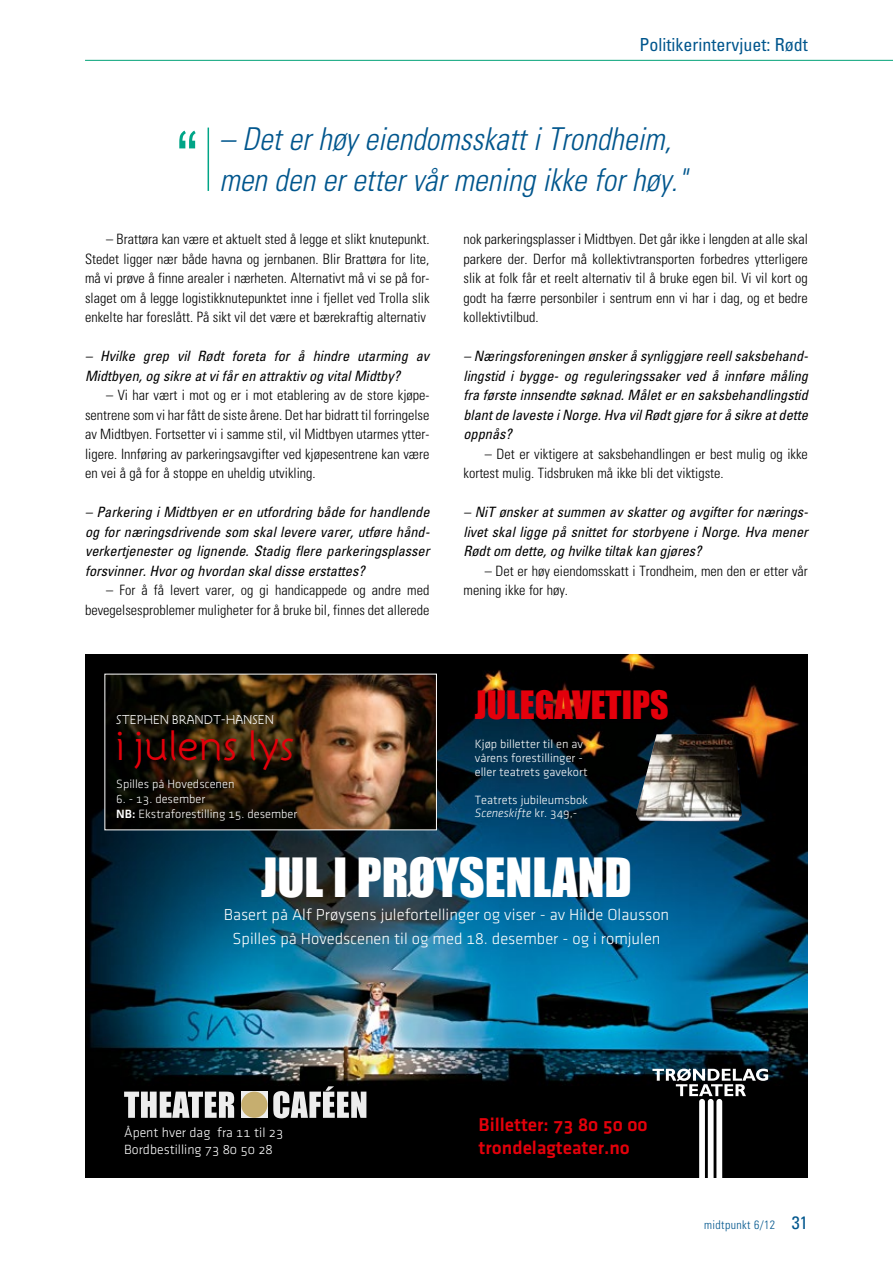
<style>
.page{position:relative;width:893px;height:1263px;background:#fff}
.page>*{position:absolute;margin:0;border:0;box-sizing:border-box;transform-origin:0 0}
.t1{font:49.65px "Impact";color:#fff}
.t2{font:41.4px "Atelier Sans ITC Std";color:#e3000b}
.t3{font:35.85px "Impact";color:#e3000b}
.t4{font:italic 300 condensed 31.5px/40.5px "Univers LT Std";color:#00568d}
.t5{font:19.35px/23.1px "Klavika Medium OSTF";color:#e3000b}
.t6{font:condensed 18px "Univers LT Std";color:#00568d}
.t7{font:16.5px/23.4px "Klavika Light OSTF";color:#fff;text-align:center}
.t8{font:300 condensed 14.25px/19.5px "Univers LT Std";color:#000;text-align:justify}
.t9{font:italic condensed 14.25px/19.5px "Univers LT Std";color:#000;text-align:justify}
.t10{font:13.8px/16.5px "Klavika Light OSTF";color:#fff}
.t11{font:12.45px/13.8px "Klavika Light OSTF";color:#fff}
.t12{font:12.45px "Atelier Sans ITC Std";color:#fff}
.t13{font:italic 300 12.45px "Klavika";color:#fff}
.t14{font:300 condensed 12px "Univers LT Std";letter-spacing:.03em;color:#00568d}
.s1{font-family:"Klavika Medium OSTF"}
.s2{font-family:"Klavika Light OSTF";font-weight:400;font-style:normal}
.s3{font-weight:400;font-size:18px}
</style>
<div class="page">
<img style="left:85px;top:654px;width:723px;height:524px">
<svg style="left:652px;top:1068px;width:116px;height:110px"></svg>
<img style="left:107px;top:676px;width:328px;height:152px">
<img style="left:636px;top:734px;width:106px;height:87px">
<div style="left:241px;top:1091px;width:26px;height:27px;background:#ededed"></div>
<div style="left:241px;top:1091px;width:26px;height:27px;background:#c6ae6f;border-radius:50%"></div>
<svg style="left:124px;top:1091px;width:110px;height:27px;background:#9e9e9e"></svg>
<svg style="left:273px;top:1086px;width:93px;height:32px;background:#8a8a8a"></svg>
<svg style="left:179px;top:131px;width:17px;height:17px"></svg>
<hr style="left:208px;top:128px;width:1px;height:63px;background:#00a587">
<hr style="left:85px;top:60px;width:807px;height:1px;background:#00a177">
<p class="t6" style="left:640px;top:33px;width:170px">Politikerintervjuet: Rødt</p>
<h3 class="t4" style="left:219px;top:119px;width:469px">– Det er høy eiendomsskatt i Trondheim, men den er etter vår mening ikke for høy."</h3>
<p class="t8" style="left:85px;top:229px;width:346px;text-indent:21px">– Brattøra kan være et aktuelt sted å legge et slikt knutepunkt.<br>Stedet ligger nær både havna og jernbanen. Blir Brattøra for lite, må vi prøve å finne arealer i nærheten. Alternativt må vi se på for&shy;slaget om å legge logistikknutepunktet inne i fjellet ved Trolla slik enkelte har foreslått. På sikt vil det være et bærekraftig alternativ</p>
<p class="t9" style="left:85px;top:346px;width:346px">– Hvilke grep vil Rødt foreta for å hindre utarming av<br>Midtbyen, og sikre at vi får en attraktiv og vital Midtby?</p>
<p class="t8" style="left:85px;top:385px;width:346px;text-indent:21px">– Vi har vært i mot og er i mot etablering av de store kjøpe&shy;sentrene som vi har fått de siste årene. Det har bidratt til forringelse av Midtbyen. Fortsetter vi i samme stil, vil Midtbyen utarmes ytter&shy;ligere. Innføring av parkeringsavgifter ved kjøpesentrene kan være en vei å gå for å stoppe en uheldig utvikling.</p>
<p class="t9" style="left:85px;top:502px;width:346px">– Parkering i Midtbyen er en utfordring både for handlende og for næringsdrivende som skal levere varer, utføre hånd&shy;verkertjenester og lignende. Stadig flere parkeringsplasser forsvinner. Hvor og hvordan skal disse erstattes?</p>
<p class="t8" style="left:85px;top:580px;width:346px;text-align:right">– For å få levert varer, og gi handicappede og andre med bevegelsesproblemer muligheter for å bruke bil, finnes det allerede</p>
<p class="t12" style="left:116px;top:712px;width:159px">STEPHEN BRANDT-HANSEN</p>
<h2 class="t2" style="left:116px;top:720px;width:180px">i julens lys</h2>
<p class="t11" style="left:116px;top:777px;width:120px">Spilles på Hovedscenen</p>
<p class="t11" style="left:116px;top:792px;width:183px;line-height:15px">6. - 13. desember<br><span class="s1">NB:</span> Ekstraforestilling 15. desember</p>
<p class="t8" style="left:463px;top:229px;width:346px">nok parkeringsplasser i Midtbyen. Det går ikke i lengden at alle skal parkere der. Derfor må kollektivtransporten forbedres ytterligere slik at folk får et reelt alternativ til å bruke egen bil. Vi vil kort og godt ha færre personbiler i sentrum enn vi har i dag, og et bedre kollektivtilbud.</p>
<p class="t9" style="left:463px;top:346px;width:346px">– Næringsforeningen ønsker å synliggjøre reell saksbehand&shy;lingstid i bygge- og reguleringssaker ved å innføre måling fra første innsendte søknad. Målet er en saksbehandlingstid blant de laveste i Norge. Hva vil Rødt gjøre for å sikre at dette oppnås?</p>
<p class="t8" style="left:463px;top:444px;width:346px;text-indent:21px">– Det er viktigere at saksbehandlingen er best mulig og ikke kortest mulig. Tidsbruken må ikke bli det viktigste.</p>
<p class="t9" style="left:463px;top:502px;width:346px">– NiT ønsker at summen av skatter og avgifter for nærings&shy;livet skal ligge på snittet for storbyene i Norge. Hva mener Rødt om dette, og hvilke tiltak kan gjøres?</p>
<p class="t8" style="left:463px;top:561px;width:346px;text-indent:21px">– Det er høy eiendomsskatt i Trondheim, men den er etter vår mening ikke for høy.</p>
<h3 class="t3" style="left:475px;top:683px;width:195px">JULEGAVETIPS</h3>
<p class="t11" style="left:475px;top:737px;width:114px">Kjøp billetter til en av vårens forestillinger - eller teatrets gavekort</p>
<p class="t11" style="left:475px;top:793px;width:115px">Teatrets jubileumsbok</p>
<p class="t13" style="left:475px;top:807px;width:104px">Sceneskifte <span class="s2">kr. 349,-</span></p>
<h1 class="t1" style="left:261px;top:846px;width:372px">JUL I PRØYSENLAND</h1>
<p class="t7" style="left:224px;top:903px;width:447px">Basert på Alf Prøysens julefortellinger og viser - av Hilde Olausson<br>Spilles på Hovedscenen til og med 18. desember - og i romjulen</p>
<p class="t10" style="left:124px;top:1125px;width:161px">Åpent hver dag fra 11 til 23<br>Bordbestilling 73 80 50 28</p>
<h3 class="t5" style="left:479px;top:1113px;width:171px">Billetter: 73 80 50 00 trondelagteater.no</h3>
<p class="t14" style="left:704px;top:1218px;width:105px">midtpunkt 6/12 <span class="s3">31</span></p>
</div>
